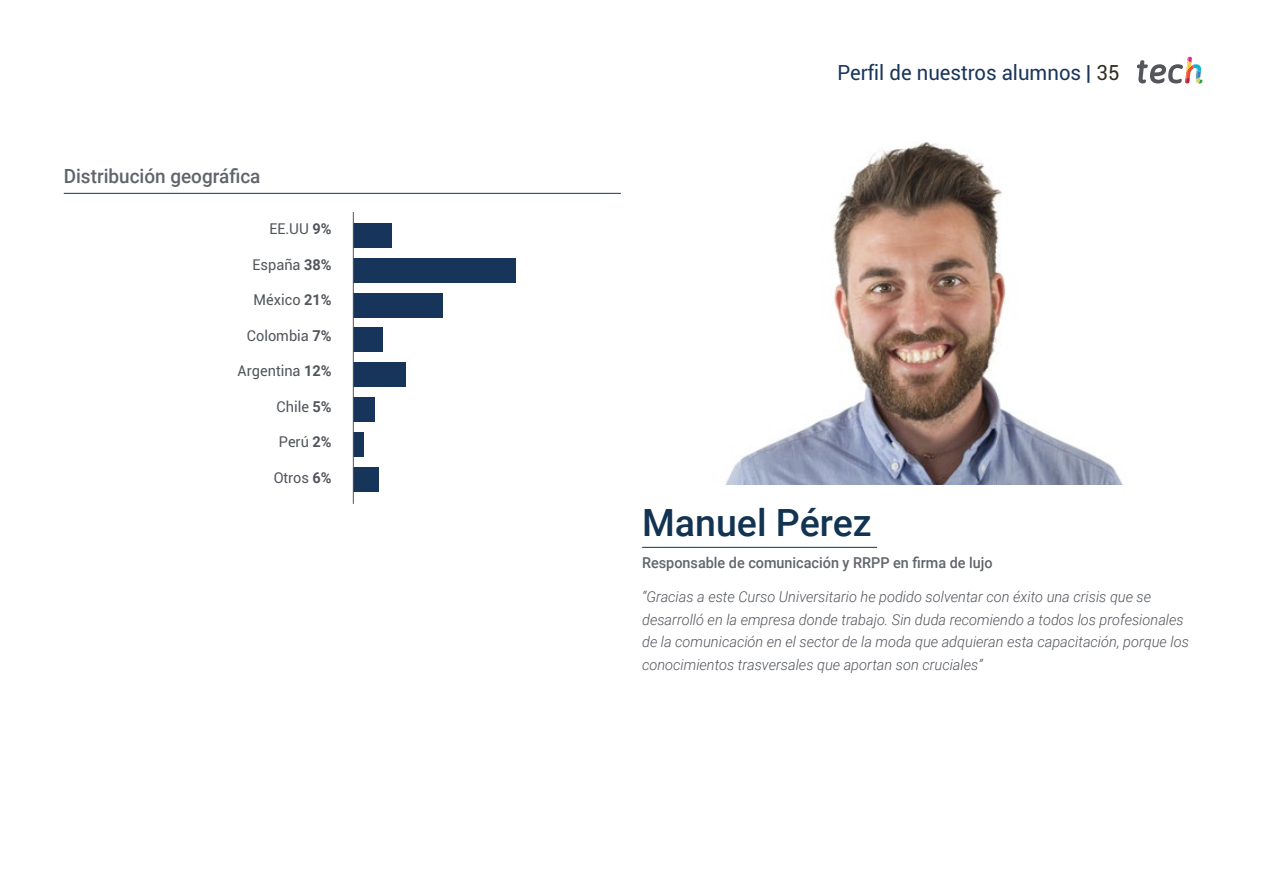
<style>
.page{position:relative;width:1263px;height:893px;background:#fff}
.page>*{position:absolute;margin:0;border:0;box-sizing:border-box;transform-origin:0 0}
.t1{font:500 37.5px "Roboto";color:#123352}
.t2{font:21px "Roboto";color:#1a355c}
.t3{font:500 19.5px "Roboto";color:#61646a}
.t4{font:italic 300 15px/22.5px "Roboto";color:#52555b}
.t5{font:15px "Roboto";color:#52555b}
.t6{font:500 15px "Roboto";color:#61646a;scale:.96 1}
.s1{font-weight:700}
.s2{color:#312e20}
</style>
<div class="page">
<svg style="left:1137px;top:57px;width:65px;height:27px"></svg>
<hr style="left:642px;top:547px;width:235px;height:1px;background:#123352">
<img style="left:725px;top:142px;width:398px;height:342px">
<hr style="left:64px;top:193px;width:557px;height:1px;background:#17355b">
<div style="left:353px;top:223px;width:39px;height:25px;background:#17355b"></div>
<div style="left:353px;top:397px;width:22px;height:25px;background:#17355b"></div>
<div style="left:353px;top:258px;width:162px;height:25px;background:#17355b"></div>
<div style="left:353px;top:432px;width:11px;height:25px;background:#17355b"></div>
<div style="left:353px;top:293px;width:90px;height:24px;background:#17355b"></div>
<div style="left:353px;top:467px;width:26px;height:24px;background:#17355b"></div>
<div style="left:353px;top:327px;width:30px;height:25px;background:#17355b"></div>
<div style="left:353px;top:362px;width:53px;height:25px;background:#17355b"></div>
<hr style="left:353px;top:212px;width:1px;height:292px;background:#52555b">
<h3 class="t3" style="left:64px;top:162px;width:198px">Distribución geográfica</h3>
<p class="t5" style="left:269px;top:218px;width:64px">EE.UU <span class="s1">9%</span></p>
<p class="t5" style="left:252px;top:254px;width:81px">España <span class="s1">38%</span></p>
<p class="t5" style="left:254px;top:289px;width:80px">México <span class="s1">21%</span></p>
<p class="t5" style="left:247px;top:325px;width:86px">Colombia <span class="s1">7%</span></p>
<p class="t5" style="left:238px;top:360px;width:96px">Argentina <span class="s1">12%</span></p>
<p class="t5" style="left:277px;top:396px;width:57px">Chile <span class="s1">5%</span></p>
<p class="t5" style="left:279px;top:431px;width:54px">Perú <span class="s1">2%</span></p>
<p class="t5" style="left:274px;top:467px;width:59px">Otros <span class="s1">6%</span></p>
<h2 class="t2" style="left:837px;top:57px;width:283px">Perfil de nuestros alumnos | <span class="s2">35</span></h2>
<h1 class="t1" style="left:642px;top:496px;width:231px">Manuel Pérez</h1>
<p class="t6" style="left:642px;top:552px;width:367px">Responsable de comunicación y RRPP en firma de lujo</p>
<p class="t4" style="left:642px;top:585px;width:548px">“Gracias a este Curso Universitario he podido solventar con éxito una crisis que se desarrolló en la empresa donde trabajo. Sin duda recomiendo a todos los profesionales de la comunicación en el sector de la moda que adquieran esta capacitación, porque los conocimientos trasversales que aportan son cruciales”</p>
</div>
